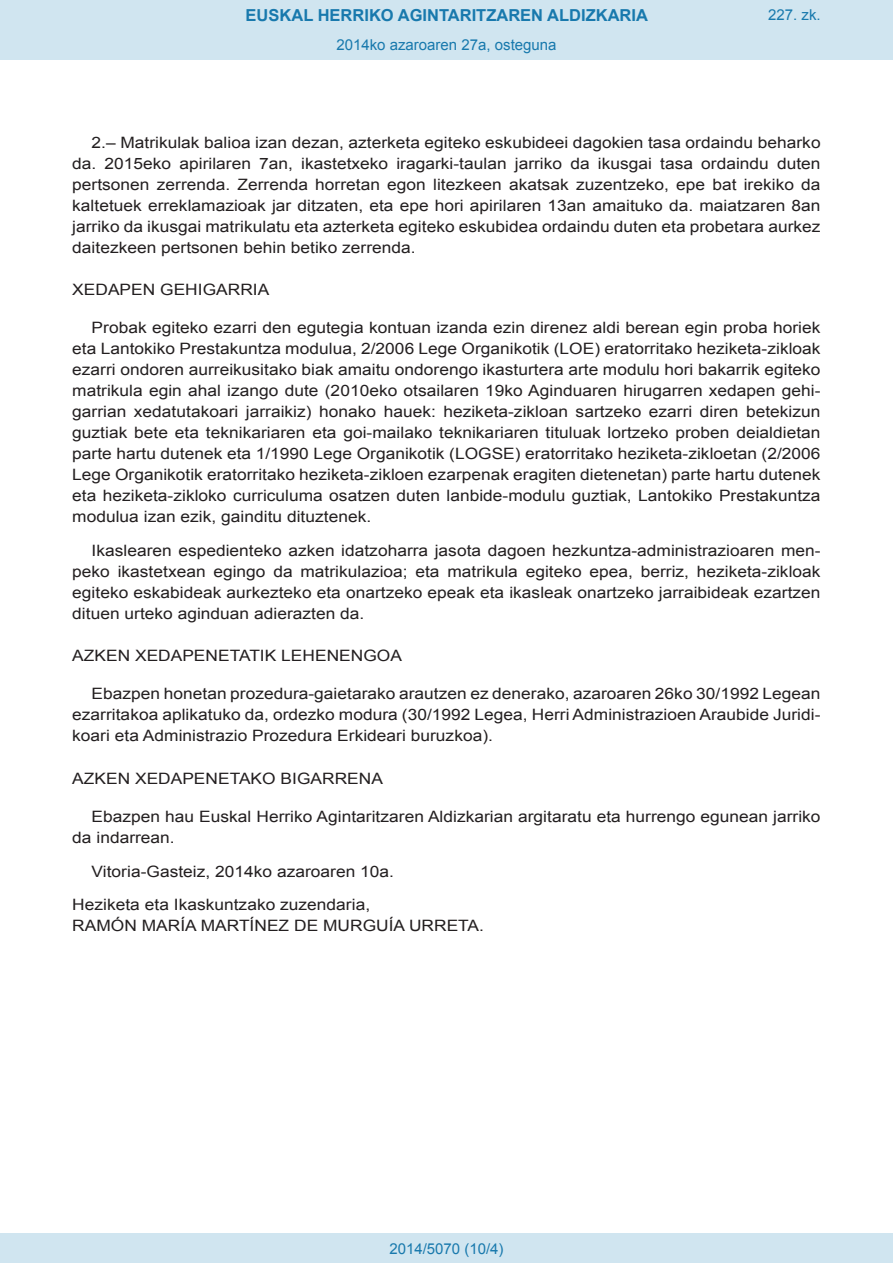
<style>
.page{position:relative;width:893px;height:1263px;background:#fff}
.page>*{position:absolute;margin:0;border:0;box-sizing:border-box;transform-origin:0 0}
.t1{font:700 16.5px "Arial";color:#1879ad}
.BOPVDetalle{font:15.6px/21px "Arial";color:#231f20;text-align:justify;scale:1.11 1}
.BOPVDisposicion{font:15.6px "Arial";color:#231f20;scale:1.11 1}
.BOPVFirmaLugFec{font:15.6px "Arial";color:#231f20;scale:1.11 1}
.BOPVFirmaPuesto{font:15.6px "Arial";color:#231f20;scale:1.11 1}
.BOPVFirmaNombre{font:15.6px "Arial";color:#231f20;scale:1.11 1}
.Paginacion_Centro{font:15px "Arial";color:#1879ad}
</style>
<div class="page">
<div style="left:0;top:0;width:893px;height:60px;background:#d0e5f0"></div>
<div style="left:0;top:1233px;width:893px;height:30px;background:#d0e5f0"></div>
<p class="t1" style="left:246px;top:4px;width:404px">EUSKAL HERRIKO AGINTARITZAREN ALDIZKARIA</p>
<p class="Paginacion_Centro" style="left:336px;top:35px;width:222px">2014ko azaroaren 27a, osteguna</p>
<p class="Paginacion_Centro" style="left:768px;top:5px;width:54px">227. zk.</p>
<p class="BOPVDetalle" style="left:72px;top:132px;width:676px;text-indent:19px">2.– Matrikulak balioa izan dezan, azterketa egiteko eskubideei dagokien tasa ordaindu beharko da. 2015eko apirilaren 7an, ikastetxeko iragarki-taulan jarriko da ikusgai tasa ordaindu duten pertsonen zerrenda. Zerrenda horretan egon litezkeen akatsak zuzentzeko, epe bat irekiko da kaltetuek erreklamazioak jar ditzaten, eta epe hori apirilaren 13an amaituko da. maiatzaren 8an jarriko da ikusgai matrikulatu eta azterketa egiteko eskubidea ordaindu duten eta probetara aurkez daitezkeen pertsonen behin betiko zerrenda.</p>
<p class="BOPVDisposicion" style="left:72px;top:280px;width:179px">XEDAPEN GEHIGARRIA</p>
<p class="BOPVDetalle" style="left:72px;top:318px;width:676px;text-indent:19px">Probak egiteko ezarri den egutegia kontuan izanda ezin direnez aldi berean egin proba horiek eta Lantokiko Prestakuntza modulua, 2/2006 Lege Organikotik (LOE) eratorritako heziketa-zikloak ezarri ondoren aurreikusitako biak amaitu ondorengo ikasturtera arte modulu hori bakarrik egiteko matrikula egin ahal izango dute (2010eko otsailaren 19ko Aginduaren hirugarren xedapen gehi&shy;garrian xedatutakoari jarraikiz) honako hauek: heziketa-zikloan sartzeko ezarri diren betekizun guztiak bete eta teknikariaren eta goi-mailako teknikariaren tituluak lortzeko proben deialdietan parte hartu dutenek eta 1/1990 Lege Organikotik (LOGSE) eratorritako heziketa-zikloetan (2/2006<br>Lege Organikotik eratorritako heziketa-zikloen ezarpenak eragiten dietenetan) parte hartu dutenek eta heziketa-zikloko curriculuma osatzen duten lanbide-modulu guztiak, Lantokiko Prestakuntza modulua izan ezik, gainditu dituztenek.</p>
<p class="BOPVDetalle" style="left:72px;top:540px;width:676px;text-indent:19px">Ikaslearen espedienteko azken idatzoharra jasota dagoen hezkuntza-administrazioaren men&shy;peko ikastetxean egingo da matrikulazioa; eta matrikula egiteko epea, berriz, heziketa-zikloak egiteko eskabideak aurkezteko eta onartzeko epeak eta ikasleak onartzeko jarraibideak ezartzen dituen urteko aginduan adierazten da.</p>
<p class="BOPVDisposicion" style="left:72px;top:646px;width:298px">AZKEN XEDAPENETATIK LEHENENGOA</p>
<p class="BOPVDetalle" style="left:72px;top:684px;width:676px;text-indent:19px">Ebazpen honetan prozedura-gaietarako arautzen ez denerako, azaroaren 26ko 30/1992 Legean ezarritakoa aplikatuko da, ordezko modura (30/1992 Legea, Herri Administrazioen Araubide Juridi&shy;koari eta Administrazio Prozedura Erkideari buruzkoa).</p>
<p class="BOPVDisposicion" style="left:72px;top:768px;width:281px">AZKEN XEDAPENETAKO BIGARRENA</p>
<p class="BOPVDetalle" style="left:72px;top:806px;width:676px;text-indent:19px">Ebazpen hau Euskal Herriko Agintaritzaren Aldizkarian argitaratu eta hurrengo egunean jarriko da indarrean.</p>
<p class="BOPVFirmaLugFec" style="left:92px;top:861px;width:274px">Vitoria-Gasteiz, 2014ko azaroaren 10a.</p>
<p class="BOPVFirmaPuesto" style="left:72px;top:894px;width:270px">Heziketa eta Ikaskuntzako zuzendaria,</p>
<p class="BOPVFirmaNombre" style="left:72px;top:915px;width:372px">RAMÓN MARÍA MARTÍNEZ DE MURGUÍA URRETA.</p>
<p class="Paginacion_Centro" style="left:389px;top:1238px;width:116px">2014/5070 (10/4)</p>
</div>
